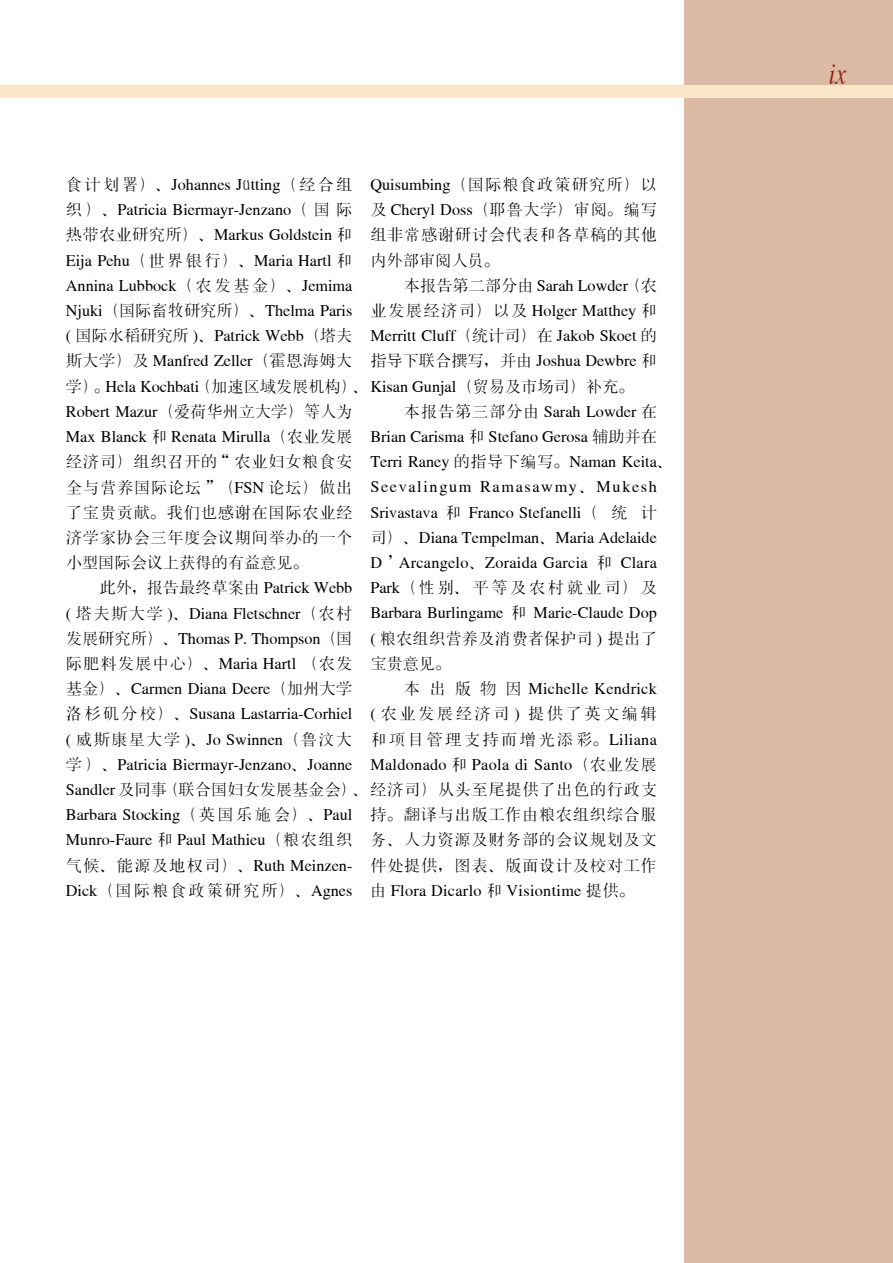
<style>
.page{position:relative;width:893px;height:1263px;background:#fff}
.page>*{position:absolute;margin:0;border:0;box-sizing:border-box;transform-origin:0 0}
.t1{font:italic 30px "Times";color:#952914;scale:.8 1}
.t2{font:16.2px/25.2px "CT Song Ti SJ";color:#000;text-align:justify}
.t3{font:16.2px "CT Song Ti SJ";letter-spacing:.045em;color:#000}
.t4{font:16.2px "CT Song Ti SJ";letter-spacing:.125em;color:#000}
.t5{font:16.2px "CT Song Ti SJ";letter-spacing:.055em;color:#000}
.s1{font-family:"Sim Sun"}
</style>
<div class="page">
<div style="left:685px;top:0;width:208px;height:1263px;background:#dcbaa5"></div>
<div style="left:0;top:85px;width:893px;height:13px;background:#fde7c9"></div>
<p class="t2" style="left:370px;top:172px;width:288px">Quisumbing（国际粮食政策研究所）以及 Cheryl Doss（耶鲁大学）审阅。编写组非常感谢研讨会代表和各草稿的其他内外部审阅人员。</p>
<p class="t2" style="left:370px;top:273px;width:288px;text-indent:34px">本报告第二部分由 Sarah Lowder（农业发展经济司）以及 Holger Matthey 和Merritt Cluff（统计司）在 Jakob Skoet 的指导下联合撰写，并由 Joshua Dewbre 和</p>
<p class="t2" style="left:370px;top:399px;width:304px;text-align:left;text-indent:34px">本报告第三部分由 Sarah Lowder 在<br>Brian Carisma 和 Stefano Gerosa 辅助并在<br>Terri Raney 的指导下编写。Naman Keita、<br>Seevalingum Ramasawmy、Mukesh<br>Srivastava 和 Franco Stefanelli（ 统 计司）、Diana Tempelman、Maria Adelaide<br>D’Arcangelo、Zoraida Garcia 和 Clara<br>Park（性别、平等及农村就业司）及<br>Barbara Burlingame 和 Marie-Claude Dop<br>( 粮农组织营养及消费者保护司 ) 提出了宝贵意见。</p>
<p class="t2" style="left:370px;top:676px;width:288px;text-indent:34px">本出版物因 Michelle Kendrick ( 农业发展经济司 ) 提供了英文编辑和项目管理支持而增光添彩。Liliana Maldonado 和 Paola di Santo（农业发展</p>
<p class="t2" style="left:370px;top:802px;width:288px">持。翻译与出版工作由粮农组织综合服务、人力资源及财务部的会议规划及文件处提供，图表、版面设计及校对工作由 Flora Dicarlo 和 Visiontime 提供。</p>
<p class="t2" style="left:66px;top:172px;width:288px">食计划署）、Johannes J<span class="s1">ü</span>tting（经合组</p>
<p class="t2" style="left:66px;top:197px;width:288px">织）、Patricia Biermayr-Jenzano（国际</p>
<p class="t2" style="left:66px;top:223px;width:288px">热带农业研究所）、Markus Goldstein 和</p>
<p class="t2" style="left:66px;top:248px;width:288px">Eija Pehu（世界银行）、Maria Hartl 和</p>
<p class="t2" style="left:66px;top:273px;width:288px">Annina Lubbock（农发基金）、Jemima</p>
<p class="t2" style="left:66px;top:298px;width:288px">Njuki（国际畜牧研究所）、Thelma Paris</p>
<p class="t2" style="left:66px;top:324px;width:288px">( 国际水稻研究所 )、Patrick Webb（塔夫</p>
<p class="t2" style="left:66px;top:349px;width:288px">斯大学）及 Manfred Zeller（霍恩海姆大</p>
<p class="t2" style="left:66px;top:374px;width:570px">学）。Hela Kochbati（加速区域发展机构）、Kisan Gunjal（贸易及市场司）补充。</p>
<p class="t2" style="left:66px;top:399px;width:288px">Robert Mazur（爱荷华州立大学）等人为</p>
<p class="t2" style="left:66px;top:424px;width:288px">Max Blanck 和 Renata Mirulla（农业发展</p>
<p class="t3" style="left:66px;top:453px;width:288px">经济司）组织召开的“农业妇女粮食安</p>
<p class="t5" style="left:66px;top:479px;width:288px">全与营养国际论坛”（FSN 论坛）做出</p>
<p class="t3" style="left:66px;top:504px;width:288px">了宝贵贡献。我们也感谢在国际农业经</p>
<p class="t3" style="left:66px;top:529px;width:288px">济学家协会三年度会议期间举办的一个</p>
<p class="t2" style="left:66px;top:550px;width:244px">小型国际会议上获得的有益意见。</p>
<p class="t2" style="left:99px;top:576px;width:254px">此外，报告最终草案由 Patrick Webb</p>
<p class="t2" style="left:66px;top:601px;width:288px">( 塔夫斯大学 )、Diana Fletschner（农村</p>
<p class="t2" style="left:66px;top:626px;width:288px">发展研究所）、Thomas P. Thompson（国</p>
<p class="t2" style="left:66px;top:651px;width:288px">际肥料发展中心）、Maria Hartl （农发</p>
<p class="t2" style="left:66px;top:676px;width:288px">基金）、Carmen Diana Deere（加州大学</p>
<p class="t2" style="left:66px;top:702px;width:288px">洛杉矶分校）、Susana Lastarria-Corhiel</p>
<p class="t3" style="left:66px;top:731px;width:288px">( 威斯康星大学 )、Jo Swinnen（鲁汶大</p>
<p class="t2" style="left:66px;top:752px;width:288px">学）、Patricia Biermayr-Jenzano、Joanne</p>
<p class="t2" style="left:66px;top:777px;width:593px">Sandler 及同事（联合国妇女发展基金会）、经济司）从头至尾提供了出色的行政支</p>
<p class="t2" style="left:66px;top:802px;width:288px">Barbara Stocking（英国乐施会）、Paul</p>
<p class="t2" style="left:66px;top:828px;width:288px">Munro-Faure 和 Paul Mathieu（粮农组织</p>
<p class="t2" style="left:66px;top:853px;width:288px">气候、能源及地权司）、Ruth Meinzen-</p>
<p class="t4" style="left:66px;top:882px;width:288px">Dick（国际粮食政策研究所）、Agnes</p>
<h1 class="t1" style="left:829px;top:48px;width:23px">ix</h1>
</div>
